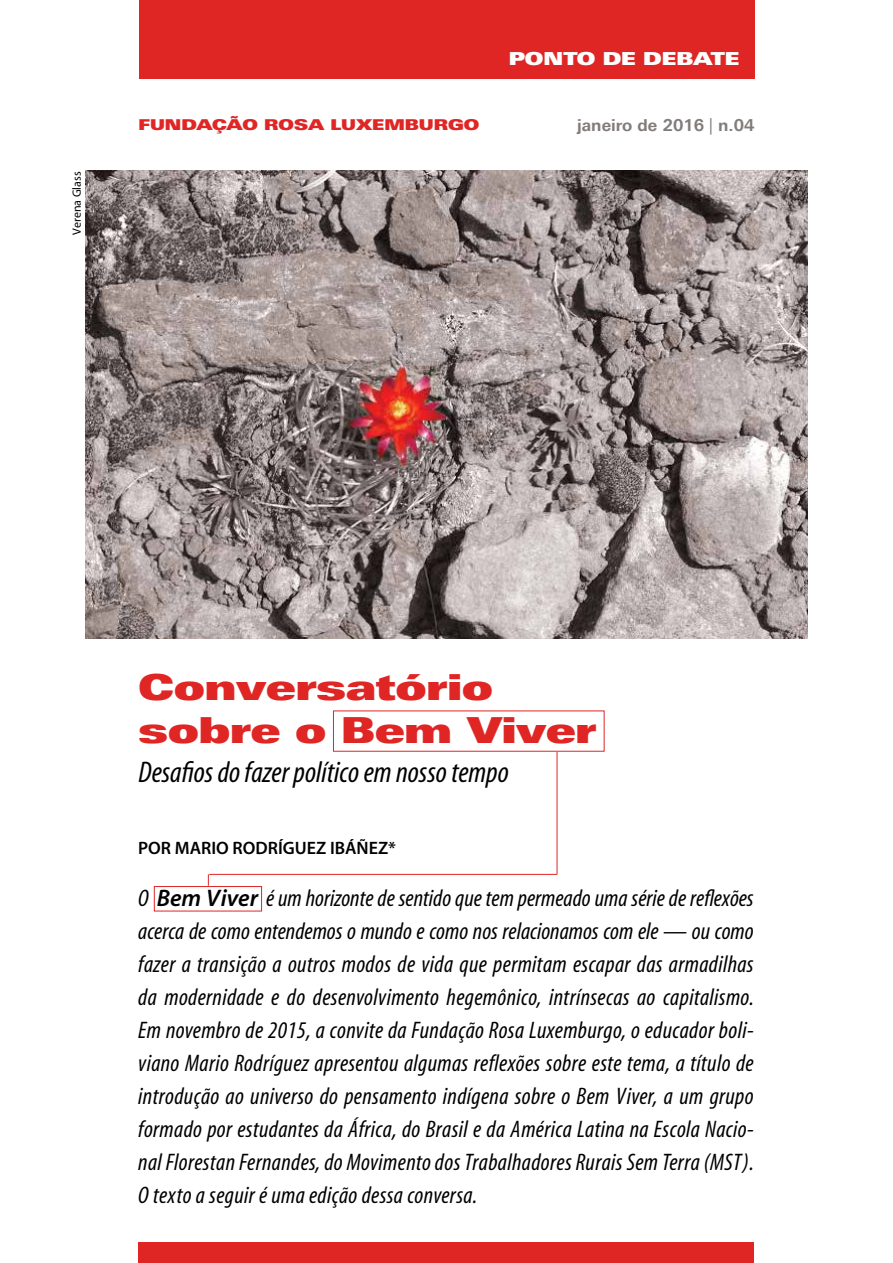
<style>
.page{position:relative;width:893px;height:1263px;background:#fff}
.page>*{position:absolute;margin:0;border:0;box-sizing:border-box;transform-origin:0 0}
.t1{font:36px/43.2px "Linotype Univers 940 Ex X Black";color:#df2625}
.t2{font:30px "Myriad MM It 400 300";letter-spacing:-.12em;color:#000}
.t3{font:24px/33px "Myriad MM It 400 300";letter-spacing:-.12em;color:#000}
.t4{font:18px "Myriad MM 565 600";color:#000}
.t5{font:18px "Linotype Univers 940 Ex X Black";color:#fff}
.t6{font:700 16.5px "Linotype Univers 630";color:#807c7a}
.t7{font:15px "Linotype Univers 940 Ex X Black";color:#df2625}
.t8{font:12px "Myriad MM 400 600";color:#000}
.s1{font-family:"Linotype Univers 420 Cn";font-weight:400}
.s2{font-family:"Myriad MM It 565 600"}
</style>
<div class="page">
<div style="left:139px;top:0;width:615px;height:79px;background:#df2625"></div>
<div style="left:139px;top:1242px;width:615px;height:21px;background:#df2625"></div>
<img style="left:85px;top:170px;width:723px;height:468px">
<div style="left:333px;top:710px;width:271px;height:42px;border:1px solid #df2625"></div>
<div style="left:154px;top:886px;width:108px;height:25px;border:1px solid #df2625"></div>
<svg style="left:208px;top:874px;width:1px;height:12px"></svg>
<hr style="left:209px;top:874px;width:348px;height:1px;background:#df2625">
<hr style="left:557px;top:752px;width:1px;height:122px;background:#df2625">
<p class="t8" style="left:71px;top:235px;width:65px;rotate:-90deg">Verena Glass</p>
<p class="t7" style="left:139px;top:116px;width:342px">FUNDAÇÃO ROSA LUXEMBURGO</p>
<p class="t5" style="left:509px;top:48px;width:232px">PONTO DE DEBATE</p>
<p class="t6" style="left:577px;top:115px;width:179px">janeiro de 2016 <span class="s1">|</span> n.04</p>
<h1 class="t1" style="left:139px;top:666px;width:459px">Conversatório sobre o Bem Viver</h1>
<p class="t2" style="left:139px;top:758px;width:376px">Desafios do fazer político em nosso tempo</p>
<p class="t4" style="left:138px;top:839px;width:259px">POR MARIO RODRÍGUEZ IBÁÑEZ*</p>
<p class="t3" style="left:138px;top:883px;width:621px">O <span class="s2">Bem Viver</span> é um horizonte de sentido que tem permeado uma série de reflexões acerca de como entendemos o mundo e como nos relacionamos com ele — ou como fazer a transição a outros modos de vida que permitam escapar das armadilhas da modernidade e do desenvolvimento hegemônico, intrínsecas ao capitalismo.<br>Em novembro de 2015, a convite da Fundação Rosa Luxemburgo, o educador boli&shy;viano Mario Rodríguez apresentou algumas reflexões sobre este tema, a título de introdução ao universo do pensamento indígena sobre o Bem Viver, a um grupo formado por estudantes da África, do Brasil e da América Latina na Escola Nacio&shy;nal Florestan Fernandes, do Movimento dos Trabalhadores Rurais Sem Terra (MST).<br>O texto a seguir é uma edição dessa conversa.</p>
</div>
